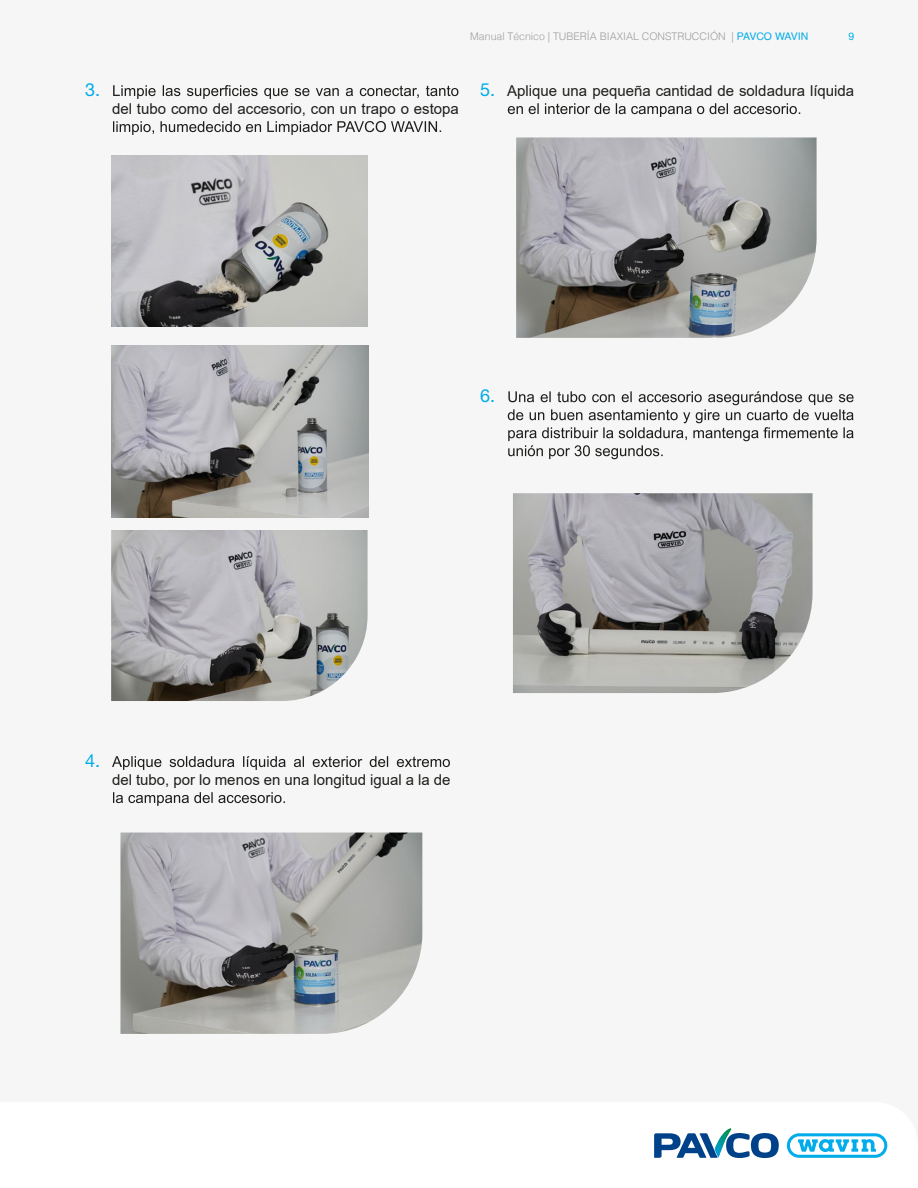
<style>
.page{position:relative;width:918px;height:1188px;background:#f6f6f6}
.page>*{position:absolute;margin:0;border:0;box-sizing:border-box;transform-origin:0 0}
.t1{font:18px "Helvetica Neue LT Std";color:#00ace9}
.t2{font:15px "Arial";color:#1d1d1b}
.t3{font:300 10.5px "Helvetica";color:#9d9d9c}
.t4{font:10.5px "Helvetica Neue LT Std";color:#00ace9}
.s1{font-weight:400;color:#00ace9}
.s2{font-family:"Helvetica Neue LT Std";font-size:18px;color:#00ace9}
</style>
<div class="page">
<svg style="left:654px;top:1128px;width:125px;height:30px"></svg>
<svg style="left:787px;top:1133px;width:100px;height:25px"></svg>
<svg style="left:113px;top:85px;width:345px;height:14px"></svg>
<svg style="left:113px;top:121px;width:328px;height:14px"></svg>
<img style="left:112px;top:156px;width:256px;height:170px">
<img style="left:112px;top:345px;width:257px;height:172px">
<img style="left:111px;top:530px;width:257px;height:171px">
<svg style="left:112px;top:756px;width:338px;height:14px"></svg>
<svg style="left:113px;top:792px;width:172px;height:14px"></svg>
<svg style="left:508px;top:103px;width:292px;height:14px"></svg>
<img style="left:120px;top:833px;width:302px;height:201px">
<img style="left:516px;top:137px;width:301px;height:201px">
<svg style="left:508px;top:391px;width:346px;height:68px"></svg>
<img style="left:513px;top:493px;width:300px;height:200px">
<p class="t3" style="left:470px;top:29px;width:340px">Manual Técnico | TUBERÍA BIAXIAL CONSTRUCCIÓN | <span class="s1">PAVCO WAVIN</span></p>
<p class="t4" style="left:848px;top:30px;width:7px">9</p>
<p class="t1" style="left:85px;top:79px;width:17px">3.</p>
<p class="t2" style="left:112px;top:98px;width:348px">del tubo como del accesorio, con un trapo o estopa</p>
<p class="t2" style="left:480px;top:80px;width:375px"><span class="s2">5.</span> Aplique una pequeña cantidad de soldadura líquida</p>
<p class="t1" style="left:480px;top:385px;width:17px">6.</p>
<p class="t1" style="left:85px;top:750px;width:17px">4.</p>
<p class="t2" style="left:112px;top:769px;width:340px">del tubo, por lo menos en una longitud igual a la de</p>
</div>
